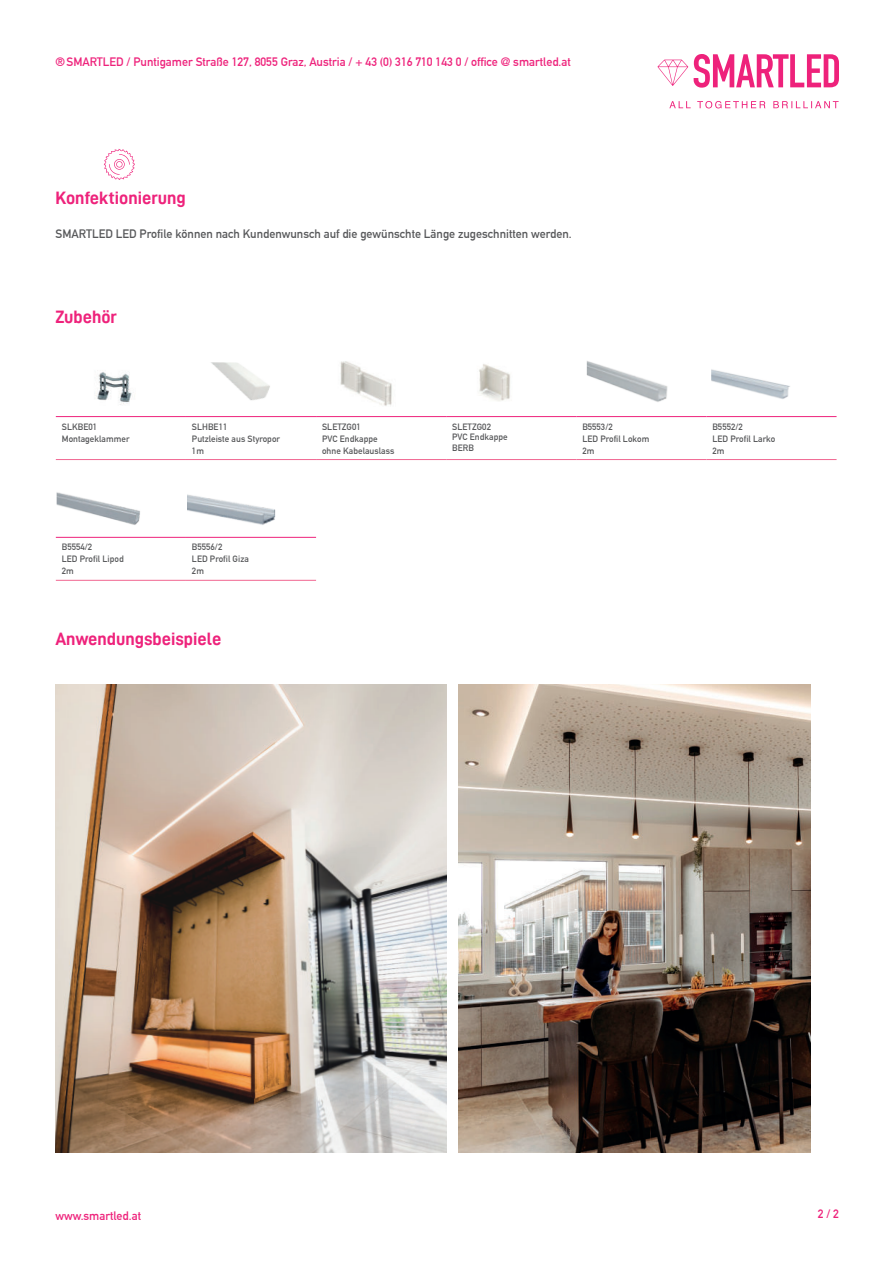
<style>
.page{position:relative;width:893px;height:1263px;background:#fff}
.page>*{position:absolute;margin:0;border:0;box-sizing:border-box;transform-origin:0 0}
.t1{font:18px "D DIN Bold";color:#ee227b}
.t2{font:700 12px "DIN Alternate";color:#ee227b}
.t3{font:700 12px "DIN Alternate";color:#57585a}
.t4{font:700 9px/12px "DIN Alternate";letter-spacing:.005em;color:#57585a}
</style>
<div class="page">
<svg style="left:657px;top:60px;width:31px;height:26px"></svg>
<svg style="left:669px;top:101px;width:170px;height:7px"></svg>
<svg style="left:694px;top:54px;width:145px;height:34px"></svg>
<img style="left:96px;top:372px;width:36px;height:33px">
<img style="left:587px;top:361px;width:81px;height:41px">
<img style="left:711px;top:369px;width:79px;height:30px">
<img style="left:57px;top:492px;width:83px;height:33px">
<img style="left:188px;top:494px;width:88px;height:31px">
<svg style="left:104px;top:149px;width:31px;height:31px"></svg>
<hr style="left:56px;top:416px;width:130px;height:1px;background:#ee227b">
<hr style="left:186px;top:416px;width:130px;height:1px;background:#ee227b">
<hr style="left:316px;top:416px;width:130px;height:1px;background:#ee227b">
<hr style="left:446px;top:416px;width:130px;height:1px;background:#ee227b">
<hr style="left:576px;top:416px;width:130px;height:1px;background:#ee227b">
<hr style="left:706px;top:416px;width:131px;height:1px;background:#ee227b">
<hr style="left:56px;top:459px;width:130px;height:1px;background:#f16691">
<hr style="left:186px;top:459px;width:130px;height:1px;background:#f16691">
<hr style="left:316px;top:459px;width:130px;height:1px;background:#f16691">
<hr style="left:446px;top:459px;width:130px;height:1px;background:#f16691">
<hr style="left:576px;top:459px;width:130px;height:1px;background:#f16691">
<hr style="left:706px;top:459px;width:131px;height:1px;background:#f16691">
<hr style="left:56px;top:537px;width:130px;height:1px;background:#ee227b">
<hr style="left:186px;top:537px;width:130px;height:1px;background:#ee227b">
<hr style="left:56px;top:580px;width:130px;height:1px;background:#f16691">
<hr style="left:186px;top:580px;width:130px;height:1px;background:#f16691">
<img style="left:211px;top:362px;width:59px;height:38px">
<img style="left:55px;top:685px;width:391px;height:468px">
<img style="left:458px;top:685px;width:352px;height:468px">
<img style="left:340px;top:361px;width:52px;height:45px">
<img style="left:479px;top:364px;width:31px;height:37px">
<h2 class="t2" style="left:55px;top:57px;width:517px">® SMARTLED / Puntigamer Straße 127, 8055 Graz, Austria / + 43 (0) 316 710 143 0 / office @ smartled.at</h2>
<h1 class="t1" style="left:56px;top:192px;width:132px">Konfektionierung</h1>
<h2 class="t3" style="left:56px;top:229px;width:518px">SMARTLED LED Profile können nach Kundenwunsch auf die gewünschte Länge zugeschnitten werden.</h2>
<h1 class="t1" style="left:55px;top:311px;width:63px">Zubehör</h1>
<p class="t4" style="left:62px;top:421px;width:69px">SLKBE01<br>Montageklammer</p>
<p class="t4" style="left:192px;top:421px;width:90px">SLHBE11<br>Putzleiste aus Styropor<br>1m</p>
<p class="t4" style="left:322px;top:421px;width:74px">SLETZG01<br>PVC Endkappe ohne Kabelauslass</p>
<p class="t4" style="left:452px;top:422px;width:57px;line-height:10.8px">SLETZG02<br>PVC Endkappe<br>BERB</p>
<p class="t4" style="left:582px;top:421px;width:69px">B5553/2<br>LED Profil Lokom<br>2m</p>
<p class="t4" style="left:712px;top:421px;width:64px">B5552/2<br>LED Profil Larko<br>2m</p>
<p class="t4" style="left:62px;top:542px;width:63px">B5554/2<br>LED Profil Lipod<br>2m</p>
<p class="t4" style="left:192px;top:542px;width:58px">B5556/2<br>LED Profil Giza<br>2m</p>
<h1 class="t1" style="left:55px;top:632px;width:167px">Anwendungsbeispiele</h1>
<h2 class="t2" style="left:55px;top:1211px;width:87px">www.smartled.at</h2>
<h2 class="t2" style="left:818px;top:1209px;width:23px">2 / 2</h2>
</div>
